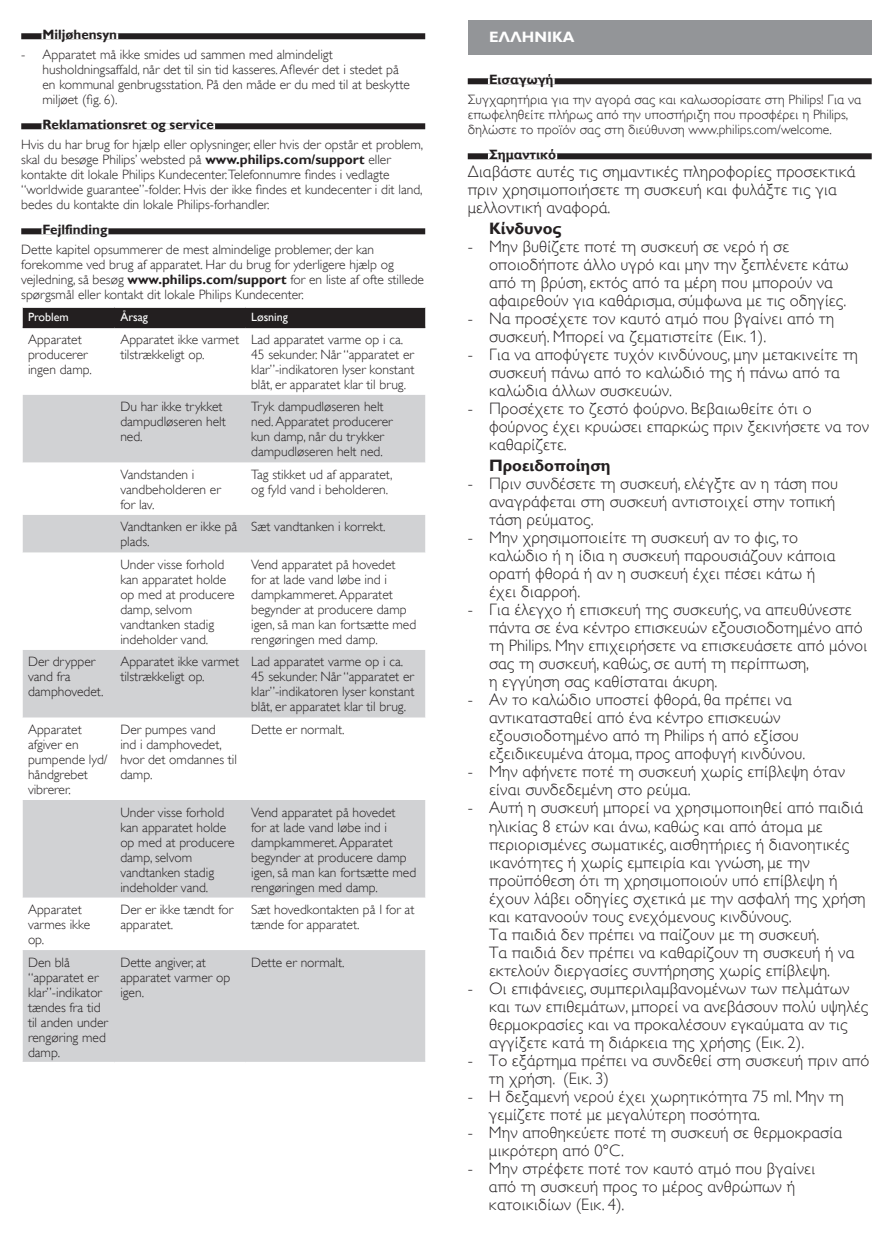
<style>
.page{position:relative;width:893px;height:1259px;background:#fff}
.page>*{position:absolute;margin:0;border:0;box-sizing:border-box;transform-origin:0 0}
.t1{font:16.5px/18px "Gill Sans Alt One WGL Light";color:#231f20}
.t2{font:700 16.5px "Gill Sans Alt One WGL";color:#231f20}
.t3{font:700 15px "Gill Sans Alt One WGL";color:#fff}
.t4{font:13.5px/15px "Gill Sans Alt One WGL Light";color:#231f20}
.t5{font:700 13.5px "Gill Sans Alt One WGL";color:#231f20}
.t6{font:12px "Gill Sans Alt One WGL";color:#fff}
.s1{font-family:"Gill Sans Alt One WGL";font-weight:700}
</style>
<div class="page">
<div style="left:468px;top:78px;width:404px;height:6px;background:#231f20"></div>
<div style="left:488px;top:78px;width:67px;height:6px;background:#fff"></div>
<div style="left:468px;top:153px;width:404px;height:6px;background:#231f20"></div>
<div style="left:488px;top:153px;width:69px;height:6px;background:#fff"></div>
<div style="left:468px;top:20px;width:404px;height:34px;background:#939598"></div>
<div style="left:21px;top:33px;width:404px;height:6px;background:#231f20"></div>
<div style="left:41px;top:33px;width:77px;height:6px;background:#fff"></div>
<div style="left:21px;top:123px;width:404px;height:6px;background:#231f20"></div>
<div style="left:41px;top:123px;width:174px;height:6px;background:#fff"></div>
<div style="left:21px;top:228px;width:404px;height:6px;background:#231f20"></div>
<div style="left:41px;top:228px;width:67px;height:6px;background:#fff"></div>
<svg style="left:23px;top:395px;width:402px;height:667px;fill:#d1d2d4"></svg>
<div style="left:22px;top:307px;width:404px;height:20px;background:#231f20"></div>
<hr style="left:23px;top:327px;width:91px;height:1px;background:#231f20">
<hr style="left:114px;top:327px;width:131px;height:1px;background:#231f20">
<hr style="left:245px;top:327px;width:180px;height:1px;background:#231f20">
<p class="t5" style="left:43px;top:25px;width:76px">Miljøhensyn</p>
<p class="t4" style="left:43px;top:47px;width:369px;text-indent:-21px">- Apparatet må ikke smides ud sammen med almindeligt husholdningsaffald, når det til sin tid kasseres. Aflevér det i stedet på en kommunal genbrugsstation. På den måde er du med til at beskytte miljøet (fig. 6).</p>
<p class="t5" style="left:43px;top:115px;width:173px">Reklamationsret og service</p>
<p class="t4" style="left:21px;top:137px;width:403px">Hvis du har brug for hjælp eller oplysninger, eller hvis der opstår et problem, skal du besøge Philips’ websted på <span class="s1">www.philips.com/support</span> eller kontakte dit lokale Philips Kundecenter.Telefonnumre findes i vedlagte “worldwide guarantee”-folder. Hvis der ikke findes et kundecenter i dit land, bedes du kontakte din lokale Philips-forhandler.</p>
<p class="t5" style="left:43px;top:220px;width:66px">Fejlfinding</p>
<p class="t4" style="left:21px;top:242px;width:404px">Dette kapitel opsummerer de mest almindelige problemer, der kan forekomme ved brug af apparatet. Har du brug for yderligere hjælp og vejledning, så besøg <span class="s1">www.philips.com/support</span> for en liste af ofte stillede spørgsmål eller kontakt dit lokale Philips Kundecenter.</p>
<p class="t6" style="left:28px;top:308px;width:42px">Problem</p>
<p class="t6" style="left:120px;top:308px;width:29px">Årsag</p>
<p class="t6" style="left:251px;top:308px;width:38px">Løsning</p>
<p class="t4" style="left:28px;top:332px;width:65px">Apparatet producerer ingen damp.</p>
<p class="t4" style="left:120px;top:332px;width:120px">Apparatet ikke varmet tilstrækkeligt op.</p>
<p class="t4" style="left:251px;top:332px;width:165px">Lad apparatet varme op i ca.<br>45 sekunder. Når “apparatet er klar”-indikatoren lyser konstant blåt, er apparatet klar til brug.</p>
<p class="t4" style="left:120px;top:399px;width:107px">Du har ikke trykket dampudløseren helt ned.</p>
<p class="t4" style="left:251px;top:399px;width:143px">Tryk dampudløseren helt ned. Apparatet producerer kun damp, når du trykker dampudløseren helt ned.</p>
<p class="t4" style="left:120px;top:467px;width:102px">Vandstanden i vandbeholderen er for lav.</p>
<p class="t4" style="left:251px;top:467px;width:143px">Tag stikket ud af apparatet, og fyld vand i beholderen.</p>
<p class="t4" style="left:120px;top:519px;width:119px">Vandtanken er ikke på plads.</p>
<p class="t4" style="left:251px;top:519px;width:136px">Sæt vandtanken i korrekt.</p>
<p class="t4" style="left:120px;top:557px;width:116px">Under visse forhold kan apparatet holde op med at producere damp, selvom vandtanken stadig indeholder vand.</p>
<p class="t4" style="left:251px;top:557px;width:167px">Vend apparatet på hovedet<br>for at lade vand løbe ind i dampkammeret. Apparatet begynder at producere damp igen, så man kan fortsætte med rengøringen med damp.</p>
<p class="t4" style="left:28px;top:654px;width:77px">Der drypper vand fra damphovedet.</p>
<p class="t4" style="left:120px;top:654px;width:120px">Apparatet ikke varmet tilstrækkeligt op.</p>
<p class="t4" style="left:251px;top:654px;width:165px">Lad apparatet varme op i ca.<br>45 sekunder. Når “apparatet er klar”-indikatoren lyser konstant blåt, er apparatet klar til brug.</p>
<p class="t4" style="left:28px;top:722px;width:81px">Apparatet afgiver en pumpende lyd/ håndgrebet vibrerer.</p>
<p class="t4" style="left:120px;top:722px;width:118px">Der pumpes vand<br>ind i damphovedet, hvor det omdannes til damp.</p>
<p class="t4" style="left:251px;top:722px;width:95px">Dette er normalt.</p>
<p class="t4" style="left:120px;top:804px;width:116px">Under visse forhold kan apparatet holde op med at producere damp, selvom vandtanken stadig indeholder vand.</p>
<p class="t4" style="left:251px;top:804px;width:167px">Vend apparatet på hovedet<br>for at lade vand løbe ind i dampkammeret. Apparatet begynder at producere damp igen, så man kan fortsætte med rengøringen med damp.</p>
<p class="t4" style="left:28px;top:902px;width:64px">Apparatet varmes ikke op.</p>
<p class="t4" style="left:120px;top:902px;width:114px">Der er ikke tændt for apparatet.</p>
<p class="t4" style="left:251px;top:902px;width:165px">Sæt hovedkontakten på I for at tænde for apparatet.</p>
<p class="t4" style="left:28px;top:954px;width:82px">Den blå “apparatet er klar”-indikator tændes fra tid til anden under rengøring med damp.</p>
<p class="t4" style="left:120px;top:954px;width:111px">Dette angiver, at apparatet varmer op igen.</p>
<p class="t4" style="left:251px;top:954px;width:95px">Dette er normalt.</p>
<p class="t3" style="left:489px;top:27px;width:87px">ΕΛΛΗΝΙΚΑ</p>
<p class="t5" style="left:489px;top:70px;width:66px">Εισαγωγή</p>
<p class="t4" style="left:468px;top:92px;width:395px">Συγχαρητήρια για την αγορά σας και καλωσορίσατε στη Philips! Για να επωφεληθείτε πλήρως από την υποστήριξη που προσφέρει η Philips, δηλώστε το προϊόν σας στη διεύθυνση www.philips.com/welcome.</p>
<p class="t5" style="left:489px;top:145px;width:69px">Σημαντικό</p>
<p class="t1" style="left:468px;top:163px;width:389px">Διαβάστε αυτές τις σημαντικές πληροφορίες προσεκτικά πριν χρησιμοποιήσετε τη συσκευή και φυλάξτε τις για μελλοντική αναφορά.</p>
<p class="t2" style="left:489px;top:217px;width:74px">Κίνδυνος</p>
<p class="t1" style="left:489px;top:238px;width:361px;text-indent:-21px">- Μην βυθίζετε ποτέ τη συσκευή σε νερό ή σε οποιοδήποτε άλλο υγρό και μην την ξεπλένετε κάτω από τη βρύση, εκτός από τα μέρη που μπορούν να αφαιρεθούν για καθάρισμα, σύμφωνα με τις οδηγίες.</p>
<p class="t1" style="left:489px;top:310px;width:347px;text-indent:-21px">- Να προσέχετε τον καυτό ατμό που βγαίνει από τη συσκευή. Μπορεί να ζεματιστείτε (Εικ. 1).</p>
<p class="t1" style="left:489px;top:346px;width:370px;text-indent:-21px">- Για να αποφύγετε τυχόν κινδύνους, μην μετακινείτε τη συσκευή πάνω από το καλώδιό της ή πάνω από τα καλώδια άλλων συσκευών.</p>
<p class="t1" style="left:489px;top:400px;width:382px;text-indent:-21px">- Προσέχετε το ζεστό φούρνο. Βεβαιωθείτε ότι ο φούρνος έχει κρυώσει επαρκώς πριν ξεκινήσετε να τον καθαρίζετε.</p>
<p class="t2" style="left:489px;top:454px;width:123px">Προειδοποίηση</p>
<p class="t1" style="left:489px;top:475px;width:350px;text-indent:-21px">- Πριν συνδέσετε τη συσκευή, ελέγξτε αν η τάση που αναγράφεται στη συσκευή αντιστοιχεί στην τοπική τάση ρεύματος.</p>
<p class="t1" style="left:489px;top:529px;width:348px;text-indent:-21px">- Μην χρησιμοποιείτε τη συσκευή αν το φις, το καλώδιο ή η ίδια η συσκευή παρουσιάζουν κάποια ορατή φθορά ή αν η συσκευή έχει πέσει κάτω ή έχει διαρροή.</p>
<p class="t1" style="left:489px;top:601px;width:380px;text-indent:-21px">- Για έλεγχο ή επισκευή της συσκευής, να απευθύνεστε πάντα σε ένα κέντρο επισκευών εξουσιοδοτημένο από τη Philips. Μην επιχειρήσετε να επισκευάσετε από μόνοι σας τη συσκευή, καθώς, σε αυτή τη περίπτωση,<br>η εγγύηση σας καθίσταται άκυρη.</p>
<p class="t1" style="left:489px;top:691px;width:318px;text-indent:-21px">- Αν το καλώδιο υποστεί φθορά, θα πρέπει να αντικατασταθεί από ένα κέντρο επισκευών εξουσιοδοτημένο από τη Philips ή από εξίσου εξειδικευμένα άτομα, προς αποφυγή κινδύνου.</p>
<p class="t1" style="left:489px;top:763px;width:358px;text-indent:-21px">- Μην αφήνετε ποτέ τη συσκευή χωρίς επίβλεψη όταν είναι συνδεδεμένη στο ρεύμα.</p>
<p class="t1" style="left:489px;top:799px;width:378px;text-indent:-21px">- Αυτή η συσκευή μπορεί να χρησιμοποιηθεί από παιδιά ηλικίας 8 ετών και άνω, καθώς και από άτομα με περιορισμένες σωματικές, αισθητήριες ή διανοητικές ικανότητες ή χωρίς εμπειρία και γνώση, με την προϋπόθεση ότι τη χρησιμοποιούν υπό επίβλεψη ή έχουν λάβει οδηγίες σχετικά με την ασφαλή της χρήση και κατανοούν τους ενεχόμενους κινδύνους.<br>Τα παιδιά δεν πρέπει να παίζουν με τη συσκευή.<br>Τα παιδιά δεν πρέπει να καθαρίζουν τη συσκευή ή να εκτελούν διεργασίες συντήρησης χωρίς επίβλεψη.</p>
<p class="t1" style="left:489px;top:979px;width:381px;text-indent:-21px">- Οι επιφάνειες, συμπεριλαμβανομένων των πελμάτων και των επιθεμάτων, μπορεί να ανεβάσουν πολύ υψηλές θερμοκρασίες και να προκαλέσουν εγκαύματα αν τις αγγίξετε κατά τη διάρκεια της χρήσης (Εικ. 2).</p>
<p class="t1" style="left:489px;top:1051px;width:382px;text-indent:-21px">- Το εξάρτημα πρέπει να συνδεθεί στη συσκευή πριν από τη χρήση. (Εικ. 3)</p>
<p class="t1" style="left:489px;top:1087px;width:356px;text-indent:-21px">- Η δεξαμενή νερού έχει χωρητικότητα 75 ml. Μην τη γεμίζετε ποτέ με μεγαλύτερη ποσότητα.</p>
<p class="t1" style="left:489px;top:1123px;width:355px;text-indent:-21px">- Μην αποθηκεύετε ποτέ τη συσκευή σε θερμοκρασία μικρότερη από 0°C.</p>
<p class="t1" style="left:489px;top:1159px;width:328px;text-indent:-21px">- Μην στρέφετε ποτέ τον καυτό ατμό που βγαίνει από τη συσκευή προς το μέρος ανθρώπων ή κατοικιδίων (Εικ. 4).</p>
</div>
